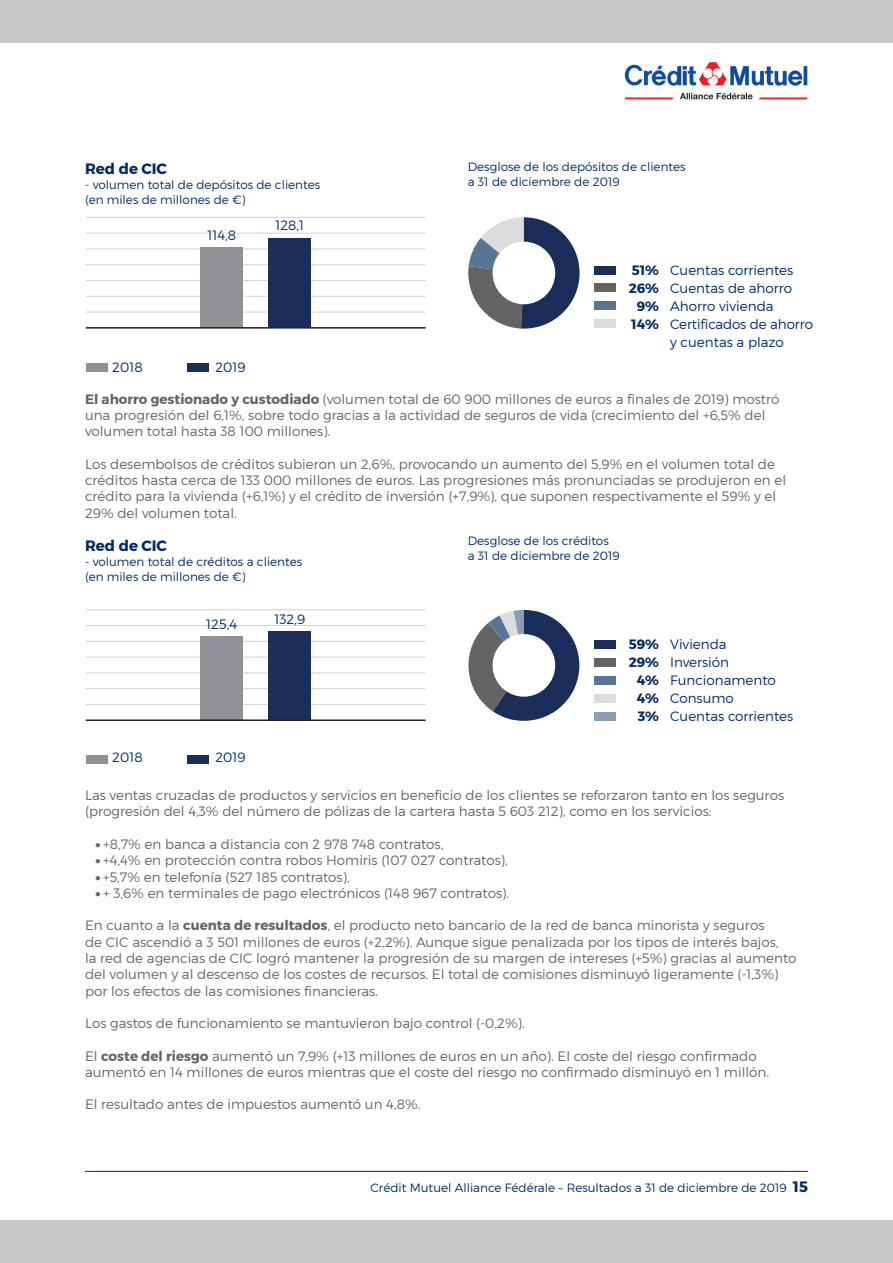
<style>
.page{position:relative;width:893px;height:1263px;background:#fff}
.page>*{position:absolute;margin:0;border:0;box-sizing:border-box;transform-origin:0 0}
.FOOT_NOTES{font:700 15px "Montserrat";color:#002a68}
.BODY_OK{font:300 13.5px/16.4px "Montserrat";color:#646464}
.FOOT_NOTES-2{font:300 13.5px/18px "Montserrat";color:#002a68}
.HISTO_LEGENDE{font:300 13.5px "Montserrat";color:#002a68}
.FOOT_NOTES-3{font:700 13.5px "Montserrat";color:#002a68}
.FOOT_NOTES-4{font:300 12px "Montserrat";color:#002a68}
.s1{font-weight:700}
.s2{font-weight:900}
.s3{font-weight:700;font-size:15px}
</style>
<div class="page">
<hr style="left:85px;top:1171px;width:723px;height:1px;background:#002a68">
<div style="left:0;top:0;width:893px;height:43px;background:#c8c8c8"></div>
<div style="left:0;top:1220px;width:893px;height:43px;background:#c8c8c8"></div>
<img style="left:624px;top:62px;width:184px;height:38px">
<hr style="left:86px;top:217px;width:340px;height:1px;background:#d1d2d4">
<hr style="left:86px;top:233px;width:340px;height:1px;background:#d1d2d4">
<hr style="left:86px;top:248px;width:340px;height:1px;background:#d1d2d4">
<hr style="left:86px;top:264px;width:340px;height:1px;background:#d1d2d4">
<hr style="left:86px;top:280px;width:340px;height:1px;background:#d1d2d4">
<hr style="left:86px;top:296px;width:340px;height:1px;background:#d1d2d4">
<hr style="left:86px;top:312px;width:340px;height:1px;background:#d1d2d4">
<div style="left:268px;top:238px;width:43px;height:90px;background:#1a2e5b"></div>
<div style="left:200px;top:248px;width:43px;height:80px;background:#8f9196"></div>
<div style="left:86px;top:363px;width:21px;height:8px;background:#8f9196"></div>
<div style="left:188px;top:363px;width:21px;height:8px;background:#1a2e5b"></div>
<div style="left:595px;top:266px;width:21px;height:8px;background:#1a2e5b"></div>
<div style="left:595px;top:284px;width:21px;height:8px;background:#646464"></div>
<div style="left:595px;top:302px;width:21px;height:8px;background:#577697"></div>
<div style="left:595px;top:319px;width:21px;height:9px;background:#dcdcdc"></div>
<hr style="left:86px;top:327px;width:340px;height:2px;background:#231f20">
<svg style="left:468px;top:217px;width:112px;height:112px"></svg>
<hr style="left:86px;top:609px;width:340px;height:1px;background:#d1d2d4">
<hr style="left:86px;top:625px;width:340px;height:1px;background:#d1d2d4">
<hr style="left:86px;top:641px;width:340px;height:1px;background:#d1d2d4">
<hr style="left:86px;top:657px;width:340px;height:1px;background:#d1d2d4">
<hr style="left:86px;top:672px;width:340px;height:1px;background:#d1d2d4">
<hr style="left:86px;top:688px;width:340px;height:1px;background:#d1d2d4">
<hr style="left:86px;top:704px;width:340px;height:1px;background:#d1d2d4">
<div style="left:268px;top:632px;width:43px;height:89px;background:#1a2e5b"></div>
<div style="left:200px;top:637px;width:43px;height:84px;background:#8f9196"></div>
<div style="left:86px;top:755px;width:21px;height:9px;background:#8f9196"></div>
<div style="left:188px;top:755px;width:21px;height:9px;background:#1a2e5b"></div>
<div style="left:595px;top:640px;width:21px;height:9px;background:#1a2e5b"></div>
<div style="left:595px;top:658px;width:21px;height:9px;background:#646464"></div>
<div style="left:595px;top:676px;width:21px;height:8px;background:#577697"></div>
<div style="left:595px;top:694px;width:21px;height:8px;background:#dcdcdc"></div>
<div style="left:595px;top:712px;width:21px;height:8px;background:#8a9fb5"></div>
<svg style="left:468px;top:610px;width:111px;height:111px"></svg>
<hr style="left:86px;top:719px;width:340px;height:2px;background:#231f20">
<p class="FOOT_NOTES" style="left:85px;top:159px;width:83px">Red de CIC</p>
<p class="FOOT_NOTES-4" style="left:85px;top:177px;width:237px">- volumen total de depósitos de clientes</p>
<p class="FOOT_NOTES-4" style="left:85px;top:192px;width:162px">(en miles de millones de €)</p>
<p class="HISTO_LEGENDE" style="left:207px;top:227px;width:30px">114,8</p>
<p class="HISTO_LEGENDE" style="left:275px;top:217px;width:30px">128,1</p>
<p class="HISTO_LEGENDE" style="left:112px;top:359px;width:32px">2018</p>
<p class="HISTO_LEGENDE" style="left:215px;top:359px;width:32px">2019</p>
<p class="FOOT_NOTES-4" style="left:468px;top:159px;width:219px">Desglose de los depósitos de clientes</p>
<p class="FOOT_NOTES-4" style="left:468px;top:174px;width:153px">a 31 de diciembre de 2019</p>
<p class="FOOT_NOTES-3" style="left:632px;top:261px;width:29px">51%</p>
<p class="FOOT_NOTES-3" style="left:629px;top:279px;width:32px">26%</p>
<p class="FOOT_NOTES-3" style="left:637px;top:297px;width:24px">9%</p>
<p class="FOOT_NOTES-3" style="left:631px;top:315px;width:29px">14%</p>
<p class="FOOT_NOTES-2" style="left:670px;top:261px;width:125px">Cuentas corrientes</p>
<p class="FOOT_NOTES-2" style="left:670px;top:279px;width:124px">Cuentas de ahorro</p>
<p class="FOOT_NOTES-2" style="left:670px;top:297px;width:105px">Ahorro vivienda</p>
<p class="FOOT_NOTES-2" style="left:670px;top:315px;width:144px">Certificados de ahorro y cuentas a plazo</p>
<p class="BODY_OK" style="left:85px;top:390px;width:696px"><span class="s1">El ahorro gestionado y custodiado</span> (volumen total de 60 900 millones de euros a finales de 2019) mostró una progresión del 6,1%, sobre todo gracias a la actividad de seguros de vida (crecimiento del +6,5% del volumen total hasta 38 100 millones).</p>
<p class="BODY_OK" style="left:85px;top:456px;width:703px">Los desembolsos de créditos subieron un 2,6%, provocando un aumento del 5,9% en el volumen total de créditos hasta cerca de 133 000 millones de euros. Las progresiones más pronunciadas se produjeron en el crédito para la vivienda (+6,1%) y el crédito de inversión (+7,9%), que suponen respectivamente el 59% y el 29% del volumen total.</p>
<p class="FOOT_NOTES" style="left:85px;top:536px;width:83px">Red de CIC</p>
<p class="FOOT_NOTES-4" style="left:85px;top:554px;width:219px">- volumen total de créditos a clientes</p>
<p class="FOOT_NOTES-4" style="left:85px;top:569px;width:162px">(en miles de millones de €)</p>
<p class="HISTO_LEGENDE" style="left:206px;top:616px;width:32px">125,4</p>
<p class="HISTO_LEGENDE" style="left:274px;top:611px;width:32px">132,9</p>
<p class="HISTO_LEGENDE" style="left:112px;top:749px;width:32px">2018</p>
<p class="HISTO_LEGENDE" style="left:215px;top:749px;width:32px">2019</p>
<p class="FOOT_NOTES-4" style="left:468px;top:533px;width:143px">Desglose de los créditos</p>
<p class="FOOT_NOTES-4" style="left:468px;top:548px;width:153px">a 31 de diciembre de 2019</p>
<p class="FOOT_NOTES-3" style="left:629px;top:636px;width:32px">59%</p>
<p class="FOOT_NOTES-3" style="left:629px;top:654px;width:32px">29%</p>
<p class="FOOT_NOTES-3" style="left:637px;top:672px;width:24px">4%</p>
<p class="FOOT_NOTES-3" style="left:637px;top:690px;width:24px">4%</p>
<p class="FOOT_NOTES-3" style="left:638px;top:708px;width:23px">3%</p>
<p class="FOOT_NOTES-2" style="left:670px;top:635px;width:58px">Vivienda</p>
<p class="FOOT_NOTES-2" style="left:670px;top:653px;width:60px">Inversión</p>
<p class="FOOT_NOTES-2" style="left:670px;top:671px;width:107px">Funcionamento</p>
<p class="FOOT_NOTES-2" style="left:670px;top:689px;width:65px">Consumo</p>
<p class="FOOT_NOTES-2" style="left:670px;top:707px;width:125px">Cuentas corrientes</p>
<p class="BODY_OK" style="left:85px;top:787px;width:701px">Las ventas cruzadas de productos y servicios en beneficio de los clientes se reforzaron tanto en los seguros (progresión del 4,3% del número de pólizas de la cartera hasta 5 603 212), como en los servicios:</p>
<p class="BODY_OK" style="left:96px;top:836px;width:349px"><span class="s2">•</span> +8,7% en banca a distancia con 2 978 748 contratos,</p>
<p class="BODY_OK" style="left:96px;top:852px;width:414px"><span class="s2">•</span> +4,4% en protección contra robos Homiris (107 027 contratos),</p>
<p class="BODY_OK" style="left:96px;top:868px;width:256px"><span class="s2">•</span> +5,7% en telefonía (527 185 contratos),</p>
<p class="BODY_OK" style="left:96px;top:885px;width:415px"><span class="s2">•</span> + 3,6% en terminales de pago electrónicos (148 967 contratos).</p>
<p class="BODY_OK" style="left:85px;top:917px;width:713px">En cuanto a la <span class="s1">cuenta de resultados</span>, el producto neto bancario de la red de banca minorista y seguros<br>de CIC ascendió a 3 501 millones de euros (+2,2%). Aunque sigue penalizada por los tipos de interés bajos,<br>la red de agencias de CIC logró mantener la progresión de su margen de intereses (+5%) gracias al aumento del volumen y al descenso de los costes de recursos. El total de comisiones disminuyó ligeramente (-1,3%) por los efectos de las comisiones financieras.</p>
<p class="BODY_OK" style="left:85px;top:1015px;width:441px">Los gastos de funcionamiento se mantuvieron bajo control (-0,2%).</p>
<p class="BODY_OK" style="left:85px;top:1047px;width:685px">El <span class="s1">coste del riesgo</span> aumentó un 7,9% (+13 millones de euros en un año). El coste del riesgo confirmado aumentó en 14 millones de euros mientras que el coste del riesgo no confirmado disminuyó en 1 millón.</p>
<p class="BODY_OK" style="left:85px;top:1096px;width:337px">El resultado antes de impuestos aumentó un 4,8%.</p>
<p class="FOOT_NOTES-4" style="left:371px;top:1181px;width:439px">Crédit Mutuel Alliance Fédérale – Resultados a 31 de diciembre de 2019 <span class="s3">15</span></p>
</div>
